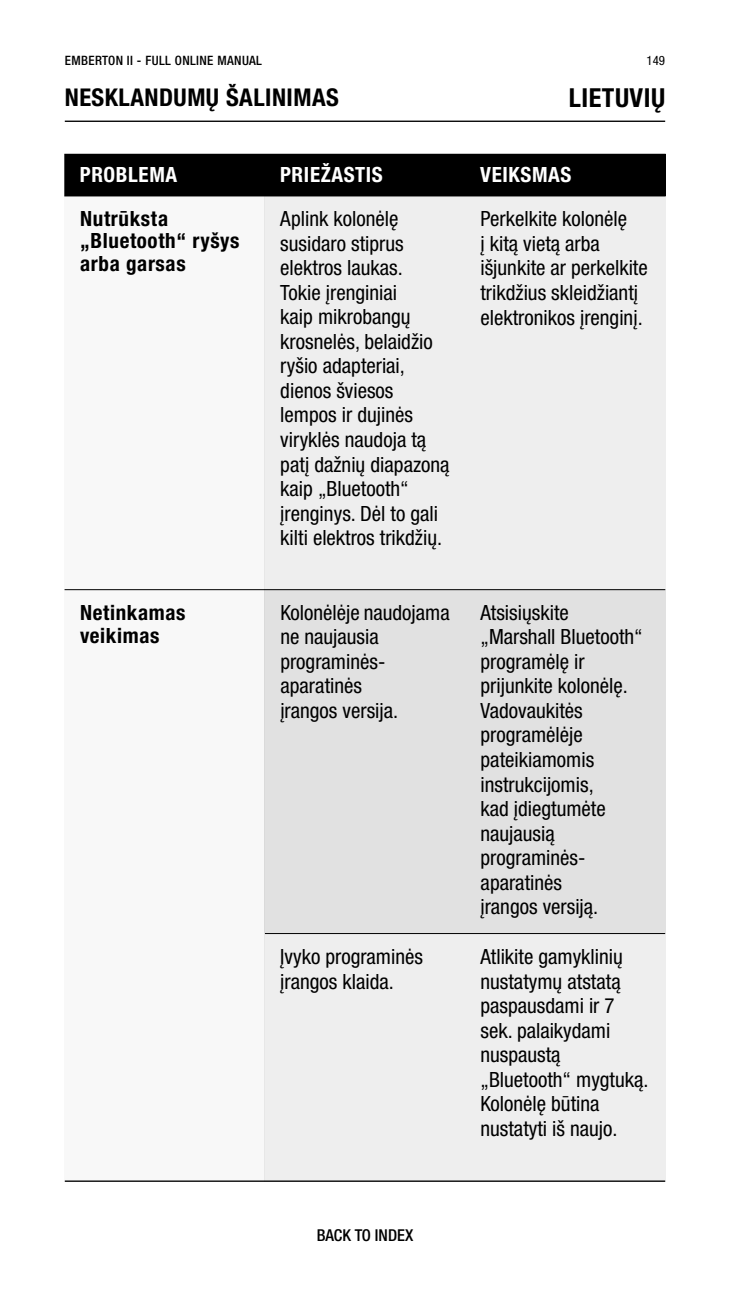
<style>
.page{position:relative;width:730px;height:1297px;background:#fff}
.page>*{position:absolute;margin:0;border:0;box-sizing:border-box;transform-origin:0 0}
.t1{font:700 condensed 26.25px "Helvetica Neue LTW1 G";letter-spacing:.02em;color:#000}
.t2{font:700 condensed 24.5px "Helvetica Neue LTW1 G";letter-spacing:.02em;color:#000}
.t3{font:condensed 21px/24.5px "Helvetica Neue LTW1 G";color:#000}
.t4{font:700 condensed 21px/22.8px "Helvetica Neue LTW1 G";letter-spacing:.03em;color:#000}
.t5{font:700 condensed 21px "Helvetica Neue LTW1 G";letter-spacing:.03em;color:#fff}
.t6{font:500 condensed 16.45px "Helvetica Neue LTW1 G";color:#000}
.t7{font:500 condensed 12.95px "Helvetica Neue LTW1 G";letter-spacing:.03em;color:#000}
.t8{font:condensed 12.95px "Helvetica Neue LTW1 G";color:#000}
</style>
<div class="page">
<div style="left:265px;top:196px;width:200px;height:393px;background:#eee"></div>
<div style="left:265px;top:933px;width:200px;height:248px;background:#eee"></div>
<div style="left:465px;top:196px;width:199px;height:393px;background:#eee"></div>
<div style="left:465px;top:933px;width:199px;height:248px;background:#eee"></div>
<div style="left:65px;top:196px;width:200px;height:393px;background:#f8f8f8"></div>
<div style="left:65px;top:154px;width:599px;height:42px;background:#000"></div>
<div style="left:465px;top:589px;width:199px;height:344px;background:#e1e1e1"></div>
<div style="left:265px;top:589px;width:200px;height:344px;background:#e1e1e1"></div>
<div style="left:65px;top:589px;width:200px;height:592px;background:#f8f8f8"></div>
<hr style="left:65px;top:589px;width:599px;height:1px;background:#000">
<hr style="left:265px;top:933px;width:399px;height:1px;background:#000">
<hr style="left:65px;top:121px;width:599px;height:1px;background:#000">
<p class="t7" style="left:65px;top:52px;width:199px">EMBERTON II - FULL ONLINE MANUAL</p>
<p class="t8" style="left:646px;top:53px;width:20px">149</p>
<p class="t2" style="left:65px;top:83px;width:275px">NESKLANDUMŲ ŠALINIMAS</p>
<p class="t1" style="left:568px;top:82px;width:98px">LIETUVIŲ</p>
<p class="t5" style="left:80px;top:162px;width:99px">PROBLEMA</p>
<p class="t5" style="left:280px;top:162px;width:104px">PRIEŽASTIS</p>
<p class="t5" style="left:480px;top:162px;width:93px">VEIKSMAS</p>
<p class="t4" style="left:80px;top:207px;width:161px">Nutrūksta „Bluetooth“ ryšys arba garsas</p>
<p class="t4" style="left:80px;top:601px;width:107px">Netinkamas veikimas</p>
<p class="t3" style="left:280px;top:207px;width:171px">Aplink kolonėlę susidaro stiprus elektros laukas.<br>Tokie įrenginiai<br>kaip mikrobangų krosnelės, belaidžio ryšio adapteriai, dienos šviesos lempos ir dujinės viryklės naudoja tą patį dažnių diapazoną kaip „Bluetooth“ įrenginys. Dėl to gali kilti elektros trikdžių.</p>
<p class="t3" style="left:480px;top:207px;width:169px">Perkelkite kolonėlę<br>į kitą vietą arba išjunkite ar perkelkite trikdžius skleidžiantį elektronikos įrenginį.</p>
<p class="t3" style="left:280px;top:600px;width:171px">Kolonėlėje naudojama ne naujausia programinės&shy;aparatinės<br>įrangos versija.</p>
<p class="t3" style="left:480px;top:600px;width:164px">Atsisiųskite „Marshall Bluetooth“ programėlę ir prijunkite kolonėlę.<br>Vadovaukitės programėlėje pateikiamomis instrukcijomis,<br>kad įdiegtumėte naujausią programinės&shy;aparatinės<br>įrangos versiją.</p>
<p class="t3" style="left:280px;top:944px;width:144px">Įvyko programinės įrangos klaida.</p>
<p class="t6" style="left:316px;top:1225px;width:98px">BACK TO INDEX</p>
<p class="t3" style="left:480px;top:944px;width:166px">Atlikite gamyklinių nustatymų atstatą paspausdami ir 7 sek. palaikydami nuspaustą „Bluetooth“ mygtuką.<br>Kolonėlę būtina nustatyti iš naujo.</p>
</div>
